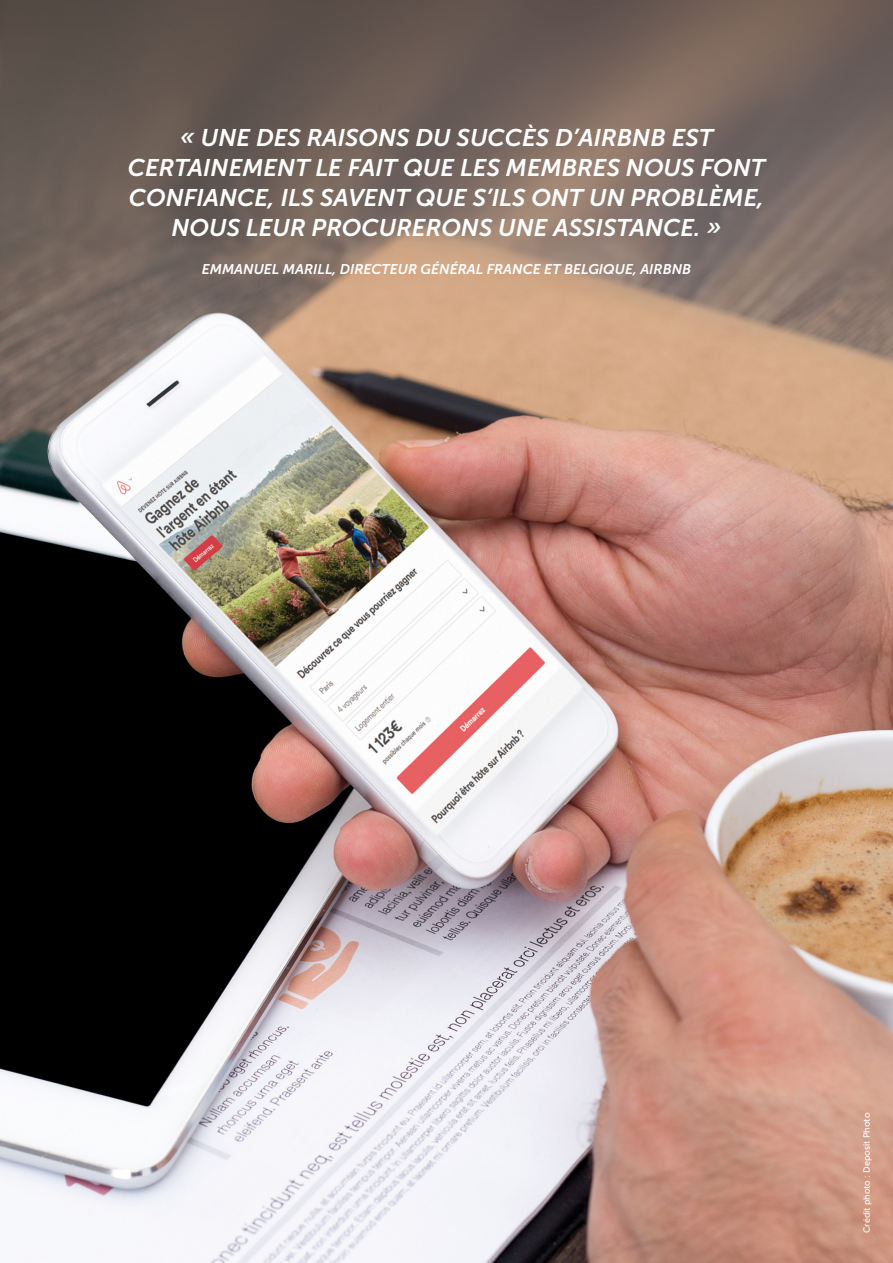
<style>
.page{position:relative;width:893px;height:1263px;background:#fff}
.page>*{position:absolute;margin:0;border:0;box-sizing:border-box;transform-origin:0 0}
.t1{font:italic 24px/30px "Museo Sans 700";color:#fff;text-align:center}
.t2{font:italic 13.95px "Museo Sans 700";color:#fff}
.t3{font:9px "Museo Sans 500";color:#fff}
</style>
<div class="page">
<img style="left:0;top:0;width:893px;height:1263px">
<p class="t1" style="left:128px;top:122px;width:639px">« UNE DES RAISONS DU SUCCÈS D’AIRBNB EST CERTAINEMENT LE FAIT QUE LES MEMBRES NOUS FONT CONFIANCE, ILS SAVENT QUE S’ILS ONT UN PROBLÈME, NOUS LEUR PROCURERONS UNE ASSISTANCE. »</p>
<p class="t2" style="left:202px;top:261px;width:491px">EMMANUEL MARILL, DIRECTEUR GÉNÉRAL FRANCE ET BELGIQUE, AIRBNB</p>
<p class="t3" style="left:862px;top:1233px;width:122px;rotate:-90deg">Crédit photo : Deposit Photo</p>
</div>
